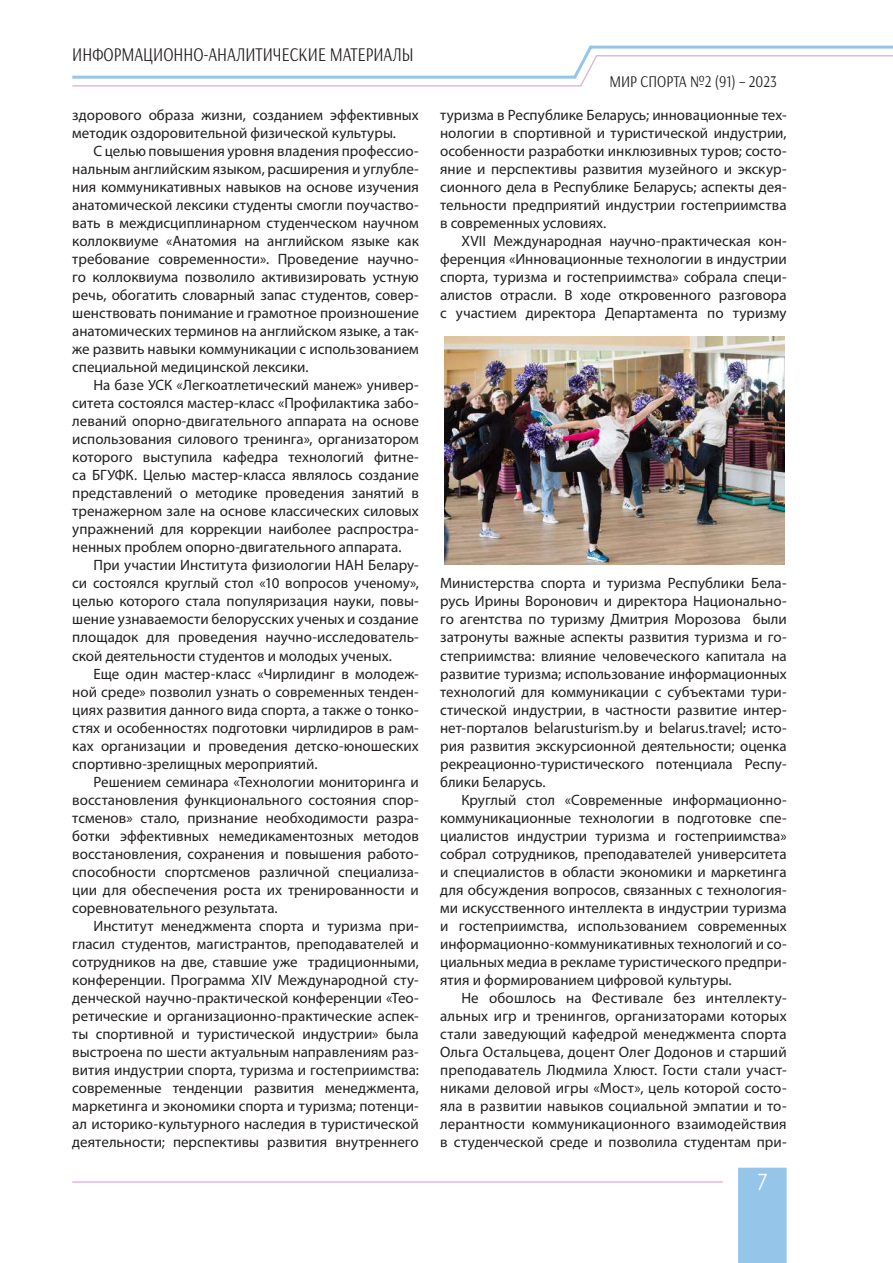
<style>
.page{position:relative;width:893px;height:1263px;background:#fff}
.page>*{position:absolute;margin:0;border:0;box-sizing:border-box;transform-origin:0 0}
.t1{font:22.5px "Century Gothic";color:#fff;scale:.85 1}
.t2{font:19.5px "Arsenal";color:#231f20;scale:.8 1}
.t3{font:16.5px "Arsenal";color:#231f20;scale:.85 1}
.t4{font:15px/18px "Myriad Pro";color:#231f20;text-align:justify}
</style>
<div class="page">
<svg style="left:72px;top:45px;width:821px;height:42px"></svg>
<hr style="left:72px;top:1181px;width:651px;height:2px;background:#debbd8">
<div style="left:738px;top:1168px;width:49px;height:95px;background:#95c6ea"></div>
<img style="left:444px;top:337px;width:340px;height:227px">
<h2 class="t2" style="left:72px;top:43px;width:428px">ИНФОРМАЦИОННО-АНАЛИТИЧЕСКИЕ МАТЕРИАЛЫ</h2>
<p class="t4" style="left:72px;top:106px;width:348px">здорового образа жизни, созданием эффективных методик оздоровительной физической культуры.</p>
<p class="t4" style="left:72px;top:142px;width:348px;text-indent:21px">С целью повышения уровня владения профессио&shy;нальным английским языком, расширения и углубле&shy;ния коммуникативных навыков на основе изучения анатомической лексики студенты смогли поучаство&shy;вать в междисциплинарном студенческом научном коллоквиуме «Анатомия на английском языке как требование современности». Проведение научно&shy;го коллоквиума позволило активизировать устную речь, обогатить словарный запас студентов, совер&shy;шенствовать понимание и грамотное произношение анатомических терминов на английском языке, а так&shy;же развить навыки коммуникации с использованием специальной медицинской лексики.</p>
<p class="t4" style="left:72px;top:376px;width:348px;text-indent:21px">На базе УСК «Легкоатлетический манеж» универ&shy;ситета состоялся мастер-класс «Профилактика забо&shy;леваний опорно-двигательного аппарата на основе использования силового тренинга», организатором которого выступила кафедра технологий фитне&shy;са БГУФК. Целью мастер-класса являлось создание представлений о методике проведения занятий в тренажерном зале на основе классических силовых упражнений для коррекции наиболее распростра&shy;ненных проблем опорно-двигательного аппарата.</p>
<p class="t4" style="left:72px;top:556px;width:348px;text-indent:21px">При участии Института физиологии НАН Белару&shy;си состоялся круглый стол «10 вопросов ученому», целью которого стала популяризация науки, повы&shy;шение узнаваемости белорусских ученых и создание площадок для проведения научно-исследователь&shy;ской деятельности студентов и молодых ученых.</p>
<p class="t4" style="left:72px;top:664px;width:348px;text-indent:21px">Еще один мастер-класс «Чирлидинг в молодеж&shy;ной среде» позволил узнать о современных тенден&shy;циях развития данного вида спорта, а также о тонко&shy;стях и особенностях подготовки чирлидиров в рам&shy;ках организации и проведения детско-юношеских спортивно-зрелищных мероприятий.</p>
<p class="t4" style="left:72px;top:772px;width:348px;text-indent:21px">Решением семинара «Технологии мониторинга и восстановления функционального состояния спор&shy;тсменов» стало, признание необходимости разра&shy;ботки эффективных немедикаментозных методов восстановления, сохранения и повышения работо&shy;способности спортсменов различной специализа&shy;ции для обеспечения роста их тренированности и соревновательного результата.</p>
<p class="t4" style="left:72px;top:916px;width:348px;text-indent:21px">Институт менеджмента спорта и туризма при&shy;гласил студентов, магистрантов, преподавателей и сотрудников на две, ставшие уже традиционными, конференции. Программа XIV Международной сту&shy;денческой научно-практической конференции «Тео&shy;ретические и организационно-практические аспек&shy;ты спортивной и туристической индустрии» была выстроена по шести актуальным направлениям раз&shy;вития индустрии спорта, туризма и гостеприимства: современные тенденции развития менеджмента, маркетинга и экономики спорта и туризма; потенци&shy;ал историко-культурного наследия в туристической деятельности; перспективы развития внутреннего</p>
<p class="t3" style="left:609px;top:71px;width:198px">МИР СПОРТА №2 (91) – 2023</p>
<p class="t4" style="left:440px;top:106px;width:348px">туризма в Республике Беларусь; инновационные тех&shy;нологии в спортивной и туристической индустрии, особенности разработки инклюзивных туров; состо&shy;яние и перспективы развития музейного и экскур&shy;сионного дела в Республике Беларусь; аспекты дея&shy;тельности предприятий индустрии гостеприимства в современных условиях.</p>
<p class="t4" style="left:440px;top:232px;width:348px;text-indent:21px">XVII Международная научно-практическая кон&shy;ференция «Инновационные технологии в индустрии спорта, туризма и гостеприимства» собрала специ&shy;алистов отрасли. В ходе откровенного разговора с участием директора Департамента по туризму</p>
<p class="t4" style="left:440px;top:574px;width:348px">Министерства спорта и туризма Республики Бела&shy;русь Ирины Воронович и директора Национально&shy;го агентства по туризму Дмитрия Морозова были затронуты важные аспекты развития туризма и го&shy;степриимства: влияние человеческого капитала на развитие туризма; использование информационных технологий для коммуникации с субъектами тури&shy;стической индустрии, в частности развитие интер&shy;нет-порталов belarusturism.by и belarus.travel; исто&shy;рия развития экскурсионной деятельности; оценка рекреационно-туристического потенциала Респу&shy;блики Беларусь.</p>
<p class="t4" style="left:440px;top:790px;width:348px;text-indent:21px">Круглый стол «Современные информационно&shy;коммуникационные технологии в подготовке спе&shy;циалистов индустрии туризма и гостеприимства» собрал сотрудников, преподавателей университета и специалистов в области экономики и маркетинга для обсуждения вопросов, связанных с технология&shy;ми искусственного интеллекта в индустрии туризма и гостеприимства, использованием современных информационно-коммуникативных технологий и со&shy;циальных медиа в рекламе туристического предпри&shy;ятия и формированием цифровой культуры.</p>
<p class="t4" style="left:440px;top:988px;width:348px;text-indent:21px">Не обошлось на Фестивале без интеллекту&shy;альных игр и тренингов, организаторами которых стали заведующий кафедрой менеджмента спорта Ольга Остальцева, доцент Олег Додонов и старший преподаватель Людмила Хлюст. Гости стали участ&shy;никами деловой игры «Мост», цель которой состо&shy;яла в развитии навыков социальной эмпатии и то&shy;лерантности коммуникационного взаимодействия в студенческой среде и позволила студентам при-</p>
<h1 class="t1" style="left:757px;top:1166px;width:14px">7</h1>
</div>
